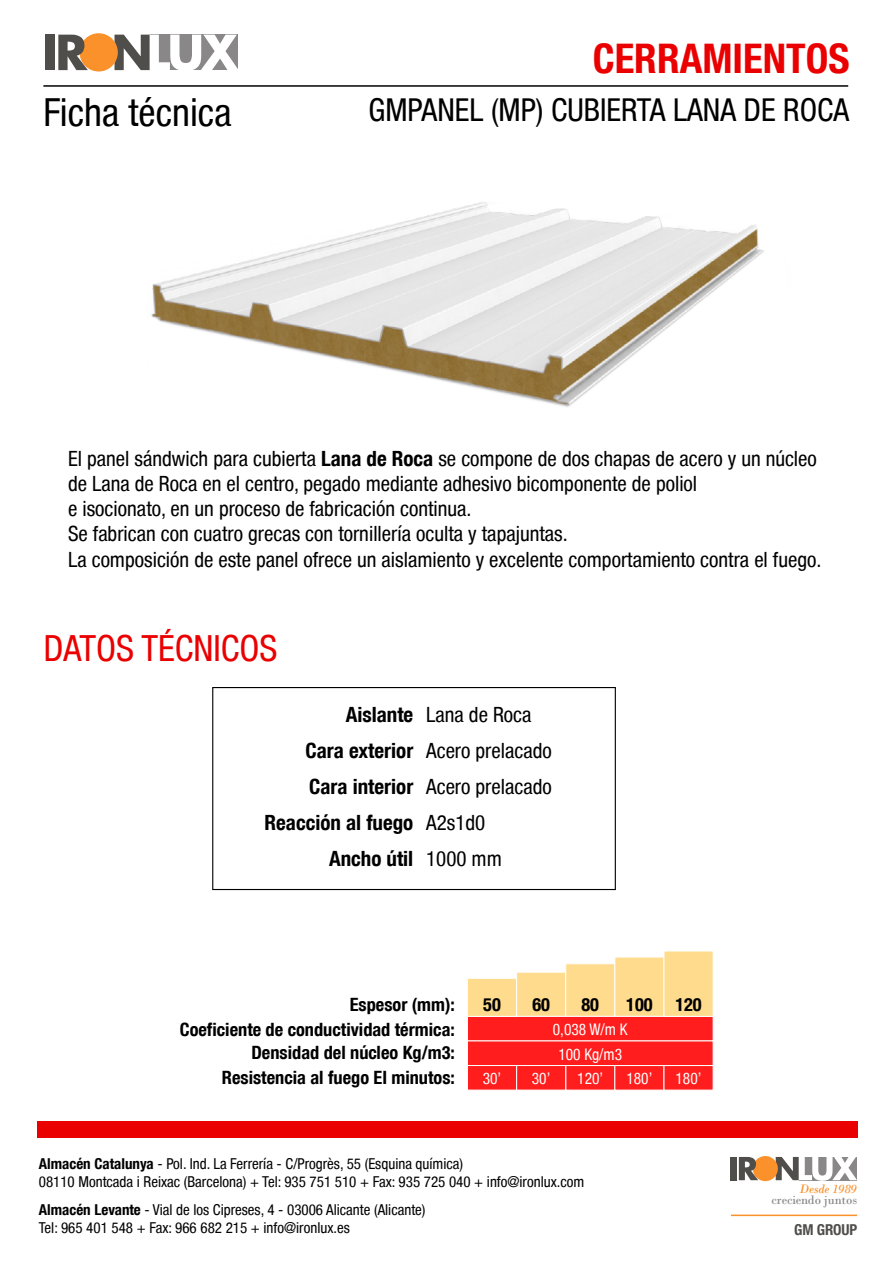
<style>
.page{position:relative;width:893px;height:1263px;background:#fff}
.page>*{position:absolute;margin:0;border:0;box-sizing:border-box;transform-origin:0 0}
.t1{font:700 condensed 40.8px "Helvetica Neue Condensed";color:#ea0000}
.t2{font:condensed 38.7px "Helvetica Neue Condensed";color:#000}
.t3{font:condensed 36px "Helvetica Neue Condensed";color:#ea0000}
.t4{font:condensed 31.5px "Helvetica Neue Condensed";color:#000}
.t5{font:condensed 21px/25.2px "Helvetica Neue Condensed";color:#000}
.t6{font:700 condensed 21px/36px "Helvetica Neue Condensed";color:#000;text-align:right}
.t7{font:700 condensed 18.3px/24.6px "Helvetica Neue Condensed";color:#000;text-align:right}
.t8{font:condensed 16.05px "Helvetica Neue Condensed";color:#fff;scale:.96 1}
.t9{font:condensed 15px/18px "Helvetica Neue Condensed";color:#000}
.t10{font:700 condensed 15px "Helvetica Neue Condensed";letter-spacing:-.01em;color:#504e4b}
.t11{font:12.9px "Bodoni";letter-spacing:-.01em;color:#898788}
.t12{font:italic 12.9px "Bodoni";letter-spacing:-.01em;color:#fa912a}
.s1{font-weight:700}
</style>
<div class="page">
<img style="left:151px;top:202px;width:613px;height:205px">
<div style="left:45px;top:35px;width:10px;height:35px;background:#504e4b"></div>
<svg style="left:115px;top:35px;width:123px;height:36px"></svg>
<div style="left:80px;top:33px;width:38px;height:38px;background:#fa912a;border-radius:50%"></div>
<svg style="left:58px;top:35px;width:30px;height:35px"></svg>
<div style="left:38px;top:1121px;width:820px;height:16px;background:#ea0000"></div>
<div style="left:730px;top:1157px;width:6px;height:23px;background:#504e4b"></div>
<svg style="left:776px;top:1157px;width:81px;height:24px"></svg>
<div style="left:753px;top:1156px;width:25px;height:25px;background:#fa912a;border-radius:50%"></div>
<svg style="left:739px;top:1157px;width:19px;height:23px"></svg>
<hr style="left:731px;top:1214px;width:126px;height:2px;background:#fa912a">
<hr style="left:43px;top:85px;width:805px;height:2px;background:#000">
<div style="left:212px;top:687px;width:404px;height:203px;border:1px solid #000"></div>
<div style="left:516px;top:972px;width:50px;height:45px;background:#ffdc8d;border:1px solid #fff"></div>
<div style="left:565px;top:963px;width:50px;height:54px;background:#ffdc8d;border:1px solid #fff"></div>
<div style="left:614px;top:957px;width:50px;height:60px;background:#ffdc8d;border:1px solid #fff"></div>
<div style="left:467px;top:1016px;width:246px;height:25px;background:#ff1d1d;border:1px solid #fff"></div>
<div style="left:565px;top:1065px;width:50px;height:25px;background:#ff1d1d"></div>
<div style="left:614px;top:1065px;width:50px;height:25px;background:#ff1d1d;border:1px solid #fff"></div>
<div style="left:664px;top:950px;width:49px;height:67px;background:#ffdc8d;border:1px solid #fff"></div>
<div style="left:664px;top:1065px;width:49px;height:25px;background:#ff1d1d"></div>
<div style="left:467px;top:1040px;width:246px;height:26px;background:#ff1d1d;border:1px solid #fff"></div>
<div style="left:516px;top:1065px;width:50px;height:25px;background:#ff1d1d;border:1px solid #fff"></div>
<div style="left:467px;top:978px;width:50px;height:39px;background:#ffdc8d;border:1px solid #fff"></div>
<div style="left:467px;top:1065px;width:50px;height:25px;background:#ff1d1d;border:1px solid #fff"></div>
<h1 class="t1" style="left:593px;top:34px;width:258px">CERRAMIENTOS</h1>
<h2 class="t2" style="left:43px;top:90px;width:190px">Ficha técnica</h2>
<h3 class="t4" style="left:368px;top:92px;width:482px">GMPANEL (MP) CUBIERTA LANA DE ROCA</h3>
<p class="t5" style="left:68px;top:446px;width:755px">El panel sándwich para cubierta <span class="s1">Lana de Roca</span> se compone de dos chapas de acero y un núcleo de Lana de Roca en el centro, pegado mediante adhesivo bicomponente de poliol<br>e isocionato, en un proceso de fabricación continua.<br>Se fabrican con cuatro grecas con tornillería oculta y tapajuntas.<br>La composición de este panel ofrece un aislamiento y excelente comportamiento contra el fuego.</p>
<h3 class="t3" style="left:43px;top:627px;width:236px">DATOS TÉCNICOS</h3>
<p class="t6" style="left:265px;top:696px;width:150px">Aislante<br>Cara exterior<br>Cara interior<br>Reacción al fuego<br>Ancho útil</p>
<p class="t5" style="left:426px;top:696px;width:127px;line-height:36px">Lana de Roca<br>Acero prelacado<br>Acero prelacado<br>A2s1d0<br>1000 mm</p>
<p class="t7" style="left:350px;top:992px;width:107px">Espesor (mm):</p>
<p class="t7" style="left:222px;top:1040px;width:234px">Densidad del núcleo Kg/m3:<br>Resistencia al fuego EI minutos:</p>
<p class="t7" style="left:180px;top:1017px;width:277px">Coeficiente de conductividad térmica:</p>
<p class="t7" style="left:483px;top:992px;width:19px">50</p>
<p class="t8" style="left:483px;top:1069px;width:21px">30’</p>
<p class="t7" style="left:532px;top:992px;width:19px">60</p>
<p class="t7" style="left:581px;top:992px;width:19px">80</p>
<p class="t7" style="left:626px;top:992px;width:28px">100</p>
<p class="t8" style="left:553px;top:1020px;width:79px">0,038 W/m K</p>
<p class="t8" style="left:558px;top:1045px;width:68px">100 Kg/m3</p>
<p class="t7" style="left:675px;top:992px;width:28px">120</p>
<p class="t8" style="left:532px;top:1069px;width:21px">30’</p>
<p class="t8" style="left:577px;top:1069px;width:29px">120’</p>
<p class="t8" style="left:626px;top:1069px;width:29px">180’</p>
<p class="t8" style="left:676px;top:1069px;width:29px">180’</p>
<p class="t9" style="left:39px;top:1154px;width:547px"><span class="s1">Almacén Catalunya</span> - Pol. Ind. La Ferrería - C/Progrès, 55 (Esquina química)<br>08110 Montcada i Reixac (Barcelona) + Tel: 935 751 510 + Fax: 935 725 040 + info@ironlux.com</p>
<p class="t9" style="left:39px;top:1200px;width:388px"><span class="s1">Almacén Levante</span> - Vial de los Cipreses, 4 - 03006 Alicante (Alicante)<br>Tel: 965 401 548 + Fax: 966 682 215 + info@ironlux.es</p>
<p class="t12" style="left:799px;top:1181px;width:59px">Desde 1989</p>
<p class="t11" style="left:772px;top:1192px;width:87px">creciendo juntos</p>
<p class="t10" style="left:794px;top:1221px;width:64px">GM GROUP</p>
</div>
